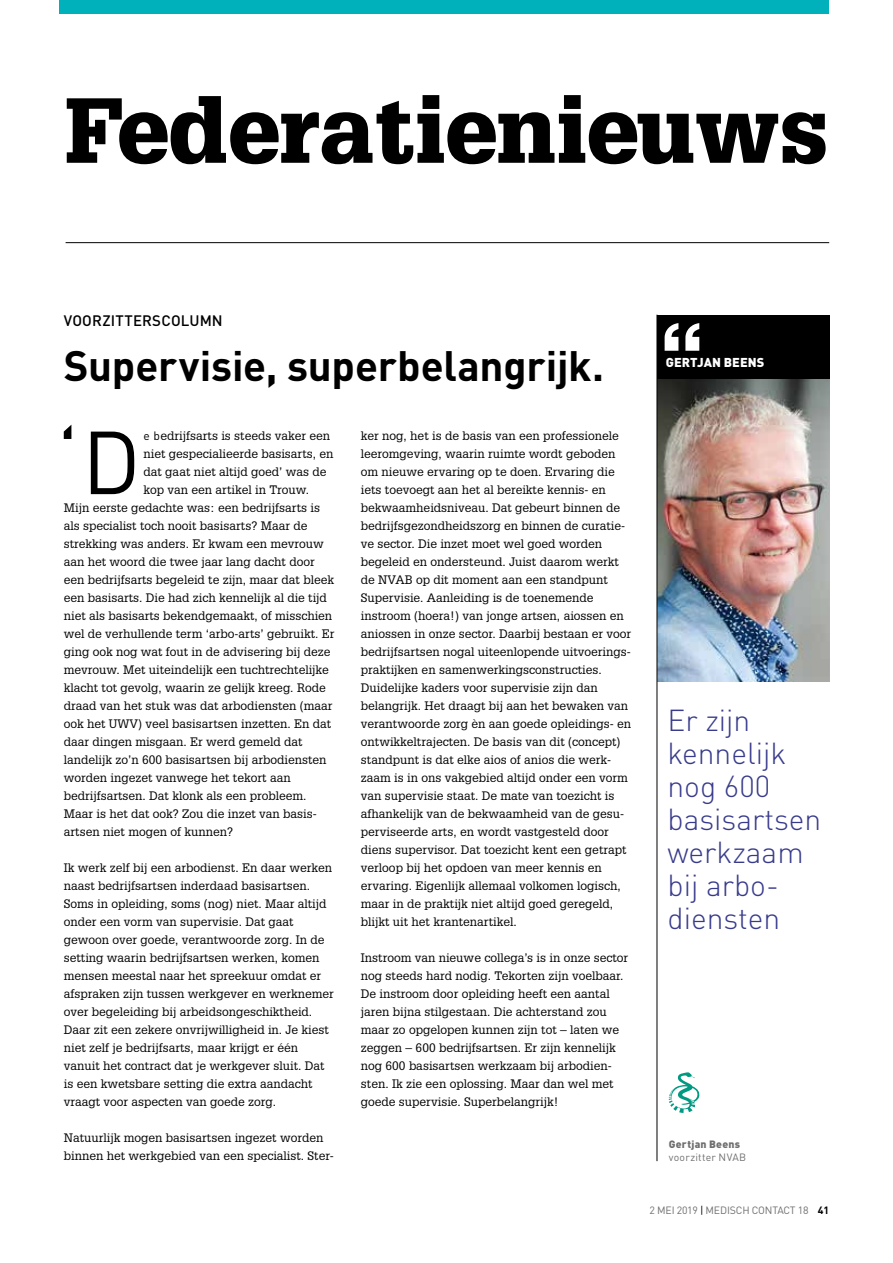
<style>
.page{position:relative;width:893px;height:1263px;background:#fff}
.page>*{position:absolute;margin:0;border:0;box-sizing:border-box;transform-origin:0 0}
.t1{font:900 90px "Glypha LT Std";letter-spacing:.005em;color:#000}
.t2{font:87.9px "DINOT";color:#000}
.t3{font:700 42px "DINOT";letter-spacing:-.005em;color:#000}
.t4{font:300 30px/33px "DINOT";color:#383b8b}
.t5{font:500 15px "DINOT";letter-spacing:.01em;color:#000}
.t6{font:900 12.75px "DINOT";letter-spacing:.005em;color:#fff}
.t7{font:12px/18px "Glypha LT Std";color:#000}
.t8{font:10.5px "DINOT";letter-spacing:-.015em;color:#706f6f}
.t9{font:10.5px "DINOT";letter-spacing:.025em;color:#706f6f}
.t10{font:900 10.5px "DINOT";letter-spacing:.025em;color:#706f6f}
.s1{font-family:"DINOT"}
.s2{color:#000}
.s3{font-weight:700;color:#000}
</style>
<div class="page">
<hr style="left:66px;top:242px;width:763px;height:1px;background:#000">
<div style="left:60px;top:0;width:769px;height:13px;background:#00b1bb"></div>
<img style="left:658px;top:378px;width:171px;height:304px">
<div style="left:657px;top:315px;width:172px;height:63px;background:#000"></div>
<svg style="left:685px;top:323px;width:14px;height:28px"></svg>
<svg style="left:665px;top:323px;width:13px;height:28px"></svg>
<svg style="left:669px;top:1072px;width:30px;height:41px"></svg>
<hr style="left:657px;top:315px;width:1px;height:846px;background:#000">
<h1 class="t1" style="left:64px;top:76px;width:766px">Federatienieuws</h1>
<p class="t5" style="left:64px;top:311px;width:160px">VOORZITTERSCOLUMN</p>
<h3 class="t3" style="left:64px;top:339px;width:542px">Supervisie, superbelangrijk.</h3>
<h2 class="t2" style="left:56px;top:407px;width:86px">‘D</h2>
<p class="t7" style="left:144px;top:427px;width:188px"><span class="s1">e b</span>edrijfsarts is steeds vaker een</p>
<p class="t7" style="left:144px;top:445px;width:191px">niet gespecialieerde basisarts, en</p>
<p class="t7" style="left:144px;top:463px;width:184px">dat gaat niet altijd goed’ was de</p>
<p class="t7" style="left:144px;top:481px;width:167px">kop van een artikel in Trouw.</p>
<p class="t7" style="left:64px;top:499px;width:258px">Mijn eerste gedachte was: een bedrijfsarts is</p>
<p class="t7" style="left:64px;top:517px;width:245px">als specialist toch nooit basisarts? Maar de</p>
<p class="t7" style="left:64px;top:535px;width:262px">strekking was anders. Er kwam een mevrouw</p>
<p class="t7" style="left:64px;top:553px;width:252px">aan het woord die twee jaar lang dacht door</p>
<p class="t7" style="left:64px;top:571px;width:272px">een bedrijfsarts begeleid te zijn, maar dat bleek</p>
<p class="t7" style="left:64px;top:589px;width:265px">een basisarts. Die had zich kennelijk al die tijd</p>
<p class="t7" style="left:64px;top:607px;width:270px">niet als basisarts bekendgemaakt, of misschien</p>
<p class="t7" style="left:64px;top:625px;width:272px">wel de verhullende term ‘arbo-arts’ gebruikt. Er</p>
<p class="t7" style="left:64px;top:643px;width:268px">ging ook nog wat fout in de advisering bij deze</p>
<p class="t7" style="left:64px;top:661px;width:267px">mevrouw. Met uiteindelijk een tuchtrechtelijke</p>
<p class="t7" style="left:64px;top:679px;width:263px">klacht tot gevolg, waarin ze gelijk kreeg. Rode</p>
<p class="t7" style="left:64px;top:697px;width:270px">draad van het stuk was dat arbodiensten (maar</p>
<p class="t7" style="left:64px;top:715px;width:269px">ook het UWV) veel basisartsen inzetten. En dat</p>
<p class="t7" style="left:64px;top:733px;width:240px">daar dingen misgaan. Er werd gemeld dat</p>
<p class="t7" style="left:64px;top:751px;width:264px">landelijk zo’n 600 basisartsen bij arbodiensten</p>
<p class="t7" style="left:64px;top:769px;width:228px">worden ingezet vanwege het tekort aan</p>
<p class="t7" style="left:64px;top:787px;width:244px">bedrijfsartsen. Dat klonk als een probleem.</p>
<p class="t7" style="left:64px;top:805px;width:253px">Maar is het dat ook? Zou die inzet van basis-</p>
<p class="t7" style="left:64px;top:823px;width:171px">artsen niet mogen of kunnen?</p>
<p class="t7" style="left:64px;top:859px;width:272px">Ik werk zelf bij een arbodienst. En daar werken naast bedrijfsartsen inderdaad basisartsen.<br>Soms in opleiding, soms (nog) niet. Maar altijd onder een vorm van supervisie. Dat gaat gewoon over goede, verantwoorde zorg. In de setting waarin bedrijfsartsen werken, komen mensen meestal naar het spreekuur omdat er afspraken zijn tussen werkgever en werknemer over begeleiding bij arbeidsongeschiktheid.<br>Daar zit een zekere onvrijwilligheid in. Je kiest niet zelf je bedrijfsarts, maar krijgt er één vanuit het contract dat je werkgever sluit. Dat is een kwetsbare setting die extra aandacht vraagt voor aspecten van goede zorg.</p>
<p class="t7" style="left:64px;top:1129px;width:272px">Natuurlijk mogen basisartsen ingezet worden binnen het werkgebied van een specialist. Ster-</p>
<p class="t7" style="left:361px;top:427px;width:272px">ker nog, het is de basis van een professionele leeromgeving, waarin ruimte wordt geboden om nieuwe ervaring op te doen. Ervaring die iets toevoegt aan het al bereikte kennis- en bekwaamheidsniveau. Dat gebeurt binnen de bedrijfsgezondheidszorg en binnen de curatie&shy;ve sector. Die inzet moet wel goed worden begeleid en ondersteund. Juist daarom werkt de NVAB op dit moment aan een standpunt Supervisie. Aanleiding is de toenemende instroom (hoera!) van jonge artsen, aiossen en aniossen in onze sector. Daarbij bestaan er voor bedrijfsartsen nogal uiteenlopende uitvoerings&shy;praktijken en samenwerkingsconstructies.<br>Duidelijke kaders voor supervisie zijn dan belangrijk. Het draagt bij aan het bewaken van verantwoorde zorg èn aan goede opleidings- en ontwikkeltrajecten. De basis van dit (concept) standpunt is dat elke aios of anios die werk&shy;zaam is in ons vakgebied altijd onder een vorm van supervisie staat. De mate van toezicht is afhankelijk van de bekwaamheid van de gesu&shy;perviseerde arts, en wordt vastgesteld door diens supervisor. Dat toezicht kent een getrapt verloop bij het opdoen van meer kennis en ervaring. Eigenlijk allemaal volkomen logisch, maar in de praktijk niet altijd goed geregeld, blijkt uit het krantenartikel.</p>
<p class="t7" style="left:361px;top:949px;width:269px">Instroom van nieuwe collega’s is in onze sector nog steeds hard nodig. Tekorten zijn voelbaar.<br>De instroom door opleiding heeft een aantal jaren bijna stilgestaan. Die achterstand zou maar zo opgelopen kunnen zijn tot – laten we zeggen – 600 bedrijfsartsen. Er zijn kennelijk nog 600 basisartsen werkzaam bij arbodien&shy;sten. Ik zie een oplossing. Maar dan wel met goede supervisie. Superbelangrijk!</p>
<p class="t6" style="left:666px;top:354px;width:100px">GERTJAN BEENS</p>
<h3 class="t4" style="left:667px;top:704px;width:155px">Er zijn kennelijk nog 600 basisartsen werkzaam bij arbo&shy;diensten</h3>
<p class="t10" style="left:669px;top:1137px;width:73px">Gertjan Beens</p>
<p class="t9" style="left:669px;top:1151px;width:79px">voorzitter NVAB</p>
<p class="t8" style="left:649px;top:1203px;width:181px">2 MEI 2019 <span class="s2">|</span> MEDISCH CONTACT 18 <span class="s3">41</span></p>
</div>
